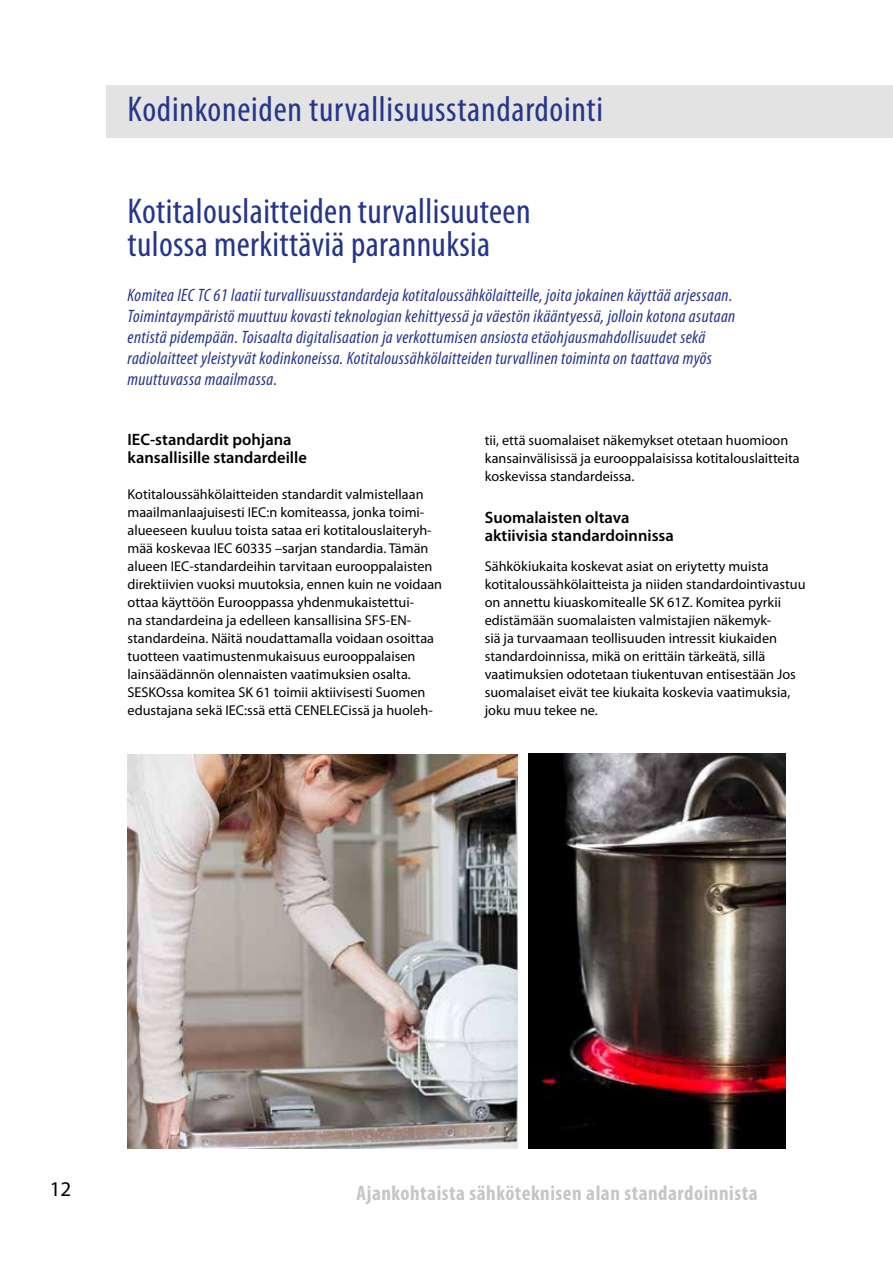
<style>
.page{position:relative;width:893px;height:1263px;background:#fff}
.page>*{position:absolute;margin:0;border:0;box-sizing:border-box;transform-origin:0 0}
.t1{font:condensed 36px/33px "Myriad Pro";letter-spacing:.01em;color:#26358c}
.t2{font:700 condensed 21px "Myriad Pro";letter-spacing:.025em;color:#c6c6c6}
.t3{font:21px "Myriad Pro";color:#000}
.t4{font:italic condensed 18px/21px "Myriad Pro";letter-spacing:.02em;color:#26358c}
.t5{font:600 16.5px/18px "Myriad Pro";color:#000}
.t6{font:14.25px/18px "Myriad Pro";color:#000}
</style>
<div class="page">
<div style="left:106px;top:85px;width:787px;height:52px;background:#e3e3e3"></div>
<img style="left:128px;top:755px;width:390px;height:393px">
<img style="left:528px;top:753px;width:257px;height:395px">
<h1 class="t1" style="left:128px;top:92px;width:477px">Kodinkoneiden turvallisuusstandardointi</h1>
<h1 class="t1" style="left:128px;top:195px;width:404px">Kotitalouslaitteiden turvallisuuteen tulossa merkittäviä parannuksia</h1>
<p class="t4" style="left:128px;top:284px;width:609px">Komitea IEC TC 61 laatii turvallisuusstandardeja kotitaloussähkölaitteille, joita jokainen käyttää arjessaan.<br>Toimintaympäristö muuttuu kovasti teknologian kehittyessä ja väestön ikääntyessä, jolloin kotona asutaan entistä pidempään. Toisaalta digitalisaation ja verkottumisen ansiosta etäohjausmahdollisuudet sekä radiolaitteet yleistyvät kodinkoneissa. Kotitaloussähkölaitteiden turvallinen toiminta on taattava myös muuttuvassa maailmassa.</p>
<p class="t5" style="left:128px;top:430px;width:181px">IEC-standardit pohjana kansallisille standardeille</p>
<p class="t6" style="left:128px;top:485px;width:316px">Kotitaloussähkölaitteiden standardit valmistellaan maailmanlaajuisesti IEC:n komiteassa, jonka toimi&shy;alueeseen kuuluu toista sataa eri kotitalouslaiteryh&shy;mää koskevaa IEC 60335 –sarjan standardia. Tämän alueen IEC-standardeihin tarvitaan eurooppalaisten direktiivien vuoksi muutoksia, ennen kuin ne voidaan ottaa käyttöön Eurooppassa yhdenmukaistettui-<br>na standardeina ja edelleen kansallisina SFS-EN&shy;standardeina. Näitä noudattamalla voidaan osoittaa tuotteen vaatimustenmukaisuus eurooppalaisen lainsäädännön olennaisten vaatimuksien osalta.<br>SESKOssa komitea SK 61 toimii aktiivisesti Suomen edustajana sekä IEC:ssä että CENELECissä ja huoleh-</p>
<p class="t6" style="left:485px;top:431px;width:316px">tii, että suomalaiset näkemykset otetaan huomioon kansainvälisissä ja eurooppalaisissa kotitalouslaitteita koskevissa standardeissa.</p>
<p class="t5" style="left:485px;top:508px;width:191px">Suomalaisten oltava aktiivisia standardoinnissa</p>
<p class="t6" style="left:485px;top:557px;width:322px">Sähkökiukaita koskevat asiat on eriytetty muista kotitaloussähkölaitteista ja niiden standardointivastuu on annettu kiuaskomitealle SK 61Z. Komitea pyrkii edistämään suomalaisten valmistajien näkemyk-<br>siä ja turvaamaan teollisuuden intressit kiukaiden standardoinnissa, mikä on erittäin tärkeätä, sillä vaatimuksien odotetaan tiukentuvan entisestään Jos suomalaiset eivät tee kiukaita koskevia vaatimuksia, joku muu tekee ne.</p>
<h2 class="t3" style="left:50px;top:1176px;width:23px">12</h2>
<h2 class="t2" style="left:357px;top:1180px;width:403px">Ajankohtaista sähköteknisen alan standardoinnista</h2>
</div>
